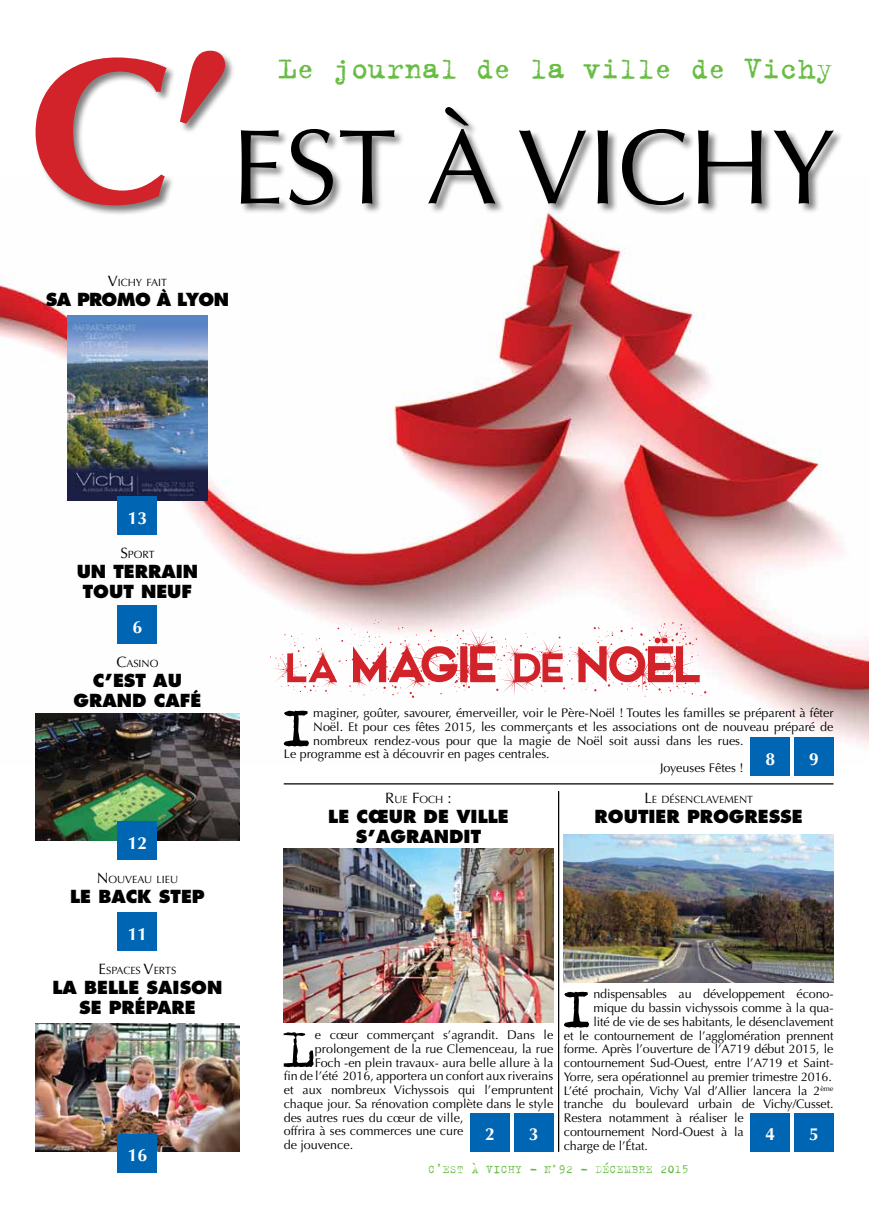
<style>
.page{position:relative;width:869px;height:1205px;background:#fff}
.page>*{position:absolute;margin:0;border:0;box-sizing:border-box;transform-origin:0 0}
.t1{font:106.25px "Optima";color:#000}
.t2{font:68.75px "Snowinter Free";color:#d2232a}
.t3{font:60.88px "Trixie Text";color:#000}
.t4{font:32.5px "Trixie";color:#69bd45}
.t5{font:800 17.5px/20px "Futura";color:#000;text-align:center}
.t6{font:700 17.5px "Optima";color:#fff}
.t7{font:800 17.5px "Futura";letter-spacing:-.04em;color:#000}
.t8{font:12.5px "Optima";color:#000}
.t9{font:12.5px "Trixie Text";letter-spacing:.03em;color:#69bd45}
.t10{font:10.5px "Optima";color:#000}
.s1{font-weight:900;font-size:206.25px;color:#d2232a}
.s2{font-size:15px}
.s3{font-size:55px}
</style>
<div class="page">
<img style="left:0;top:217px;width:868px;height:547px">
<div style="left:118px;top:605px;width:39px;height:39px;background:#0066b3"></div>
<img style="left:35px;top:1023px;width:204px;height:128px">
<div style="left:118px;top:1134px;width:39px;height:38px;background:#0066b3"></div>
<div style="left:35px;top:51px;width:808px;height:166px;background:#000;opacity:.5"></div>
<img style="left:283px;top:848px;width:270px;height:174px">
<img style="left:563px;top:834px;width:270px;height:149px">
<div style="left:794px;top:737px;width:39px;height:39px;background:#0066b3"></div>
<div style="left:750px;top:737px;width:39px;height:39px;background:#0066b3"></div>
<div style="left:514px;top:1113px;width:39px;height:39px;background:#0066b3"></div>
<div style="left:470px;top:1113px;width:39px;height:39px;background:#0066b3"></div>
<div style="left:794px;top:1113px;width:39px;height:39px;background:#0066b3"></div>
<div style="left:750px;top:1113px;width:39px;height:39px;background:#0066b3"></div>
<div style="left:118px;top:912px;width:39px;height:39px;background:#0066b3"></div>
<img style="left:35px;top:713px;width:204px;height:128px">
<div style="left:118px;top:821px;width:39px;height:39px;background:#0066b3"></div>
<hr style="left:283px;top:783px;width:550px;height:1px;background:#000">
<hr style="left:557px;top:791px;width:2px;height:361px;background:#000">
<img style="left:68px;top:315px;width:139px;height:186px">
<div style="left:118px;top:496px;width:39px;height:39px;background:#0066b3"></div>
<h1 class="t1" style="left:25px;top:105px;width:812px"><span class="s1">C’</span>EST À VICHY</h1>
<h3 class="t4" style="left:279px;top:47px;width:556px">Le journal de la ville de Vichy</h3>
<p class="t10" style="left:108px;top:276px;width:61px"><span class="s2">V</span>ICHY FAIT</p>
<h3 class="t7" style="left:46px;top:289px;width:185px">SA PROMO À LYON</h3>
<h3 class="t6" style="left:128px;top:508px;width:21px">13</h3>
<p class="t10" style="left:120px;top:548px;width:36px"><span class="s2">S</span>PORT</p>
<h3 class="t5" style="left:77px;top:562px;width:123px">UN TERRAIN<br>TOUT NEUF</h3>
<h3 class="t6" style="left:132px;top:616px;width:11px">6</h3>
<p class="t10" style="left:116px;top:657px;width:44px"><span class="s2">C</span>ASINO</p>
<h3 class="t5" style="left:74px;top:670px;width:129px">C’EST AU<br>GRAND CAFÉ</h3>
<h3 class="t6" style="left:128px;top:833px;width:21px">12</h3>
<p class="t10" style="left:97px;top:873px;width:83px"><span class="s2">N</span>OUVEAU LIEU</p>
<h3 class="t5" style="left:70px;top:887px;width:136px">LE BACK STEP</h3>
<h3 class="t6" style="left:128px;top:924px;width:21px">11</h3>
<p class="t10" style="left:99px;top:964px;width:78px"><span class="s2">E</span>SPACES <span class="s2">V</span>ERTS</p>
<h3 class="t5" style="left:52px;top:977px;width:171px">LA BELLE SAISON<br>SE PRÉPARE</h3>
<h3 class="t6" style="left:128px;top:1145px;width:21px">16</h3>
<h2 class="t2" style="left:286px;top:614px;width:416px"><span class="s3">LA</span> MAGIE <span class="s3">DE</span> NOËL</h2>
<h3 class="t3" style="left:280px;top:691px;width:35px">I</h3>
<p class="t8" style="left:313px;top:706px;width:521px">maginer, goûter, savourer, émerveiller, voir le Père-Noël ! Toutes les familles se préparent à fêter</p>
<p class="t8" style="left:313px;top:719px;width:521px">Noël. Et pour ces fêtes 2015, les commerçants et les associations ont de nouveau préparé de</p>
<p class="t8" style="left:313px;top:733px;width:431px">nombreux rendez-vous pour que la magie de Noël soit aussi dans les rues.</p>
<p class="t8" style="left:283px;top:747px;width:267px">Le programme est à découvrir en pages centrales.</p>
<p class="t8" style="left:659px;top:761px;width:85px">Joyeuses Fêtes !</p>
<h3 class="t6" style="left:765px;top:748px;width:11px">8</h3>
<h3 class="t6" style="left:808px;top:748px;width:11px">9</h3>
<p class="t10" style="left:385px;top:793px;width:68px"><span class="s2">R</span>UE <span class="s2">F</span>OCH <span class="s2">:</span></p>
<h3 class="t5" style="left:328px;top:806px;width:182px">LE CŒUR DE VILLE<br>S’AGRANDIT</h3>
<p class="t10" style="left:644px;top:793px;width:110px"><span class="s2">L</span>E DÉSENCLAVEMENT</p>
<h3 class="t5" style="left:594px;top:806px;width:209px">ROUTIER PROGRESSE</h3>
<h3 class="t3" style="left:559px;top:972px;width:35px">I</h3>
<p class="t8" style="left:593px;top:987px;width:241px">ndispensables au développement écono-</p>
<p class="t8" style="left:593px;top:1000px;width:241px">mique du bassin vichyssois comme à la qua-</p>
<p class="t8" style="left:593px;top:1014px;width:241px">lité de vie de ses habitants, le désenclavement</p>
<p class="t8" style="left:563px;top:1028px;width:271px">et le contournement de l’agglomération prennent</p>
<p class="t8" style="left:563px;top:1042px;width:271px">forme. Après l’ouverture de l’A719 début 2015, le</p>
<p class="t8" style="left:563px;top:1055px;width:271px">contournement Sud-Ouest, entre l’A719 et Saint-</p>
<p class="t8" style="left:563px;top:1069px;width:269px">Yorre, sera opérationnel au premier trimestre 2016.</p>
<p class="t8" style="left:563px;top:1083px;width:271px">L’été prochain, Vichy Val d’Allier lancera la 2<sup>ème</sup></p>
<p class="t8" style="left:563px;top:1097px;width:271px">tranche du boulevard urbain de Vichy/Cusset.</p>
<p class="t8" style="left:563px;top:1110px;width:181px">Restera notamment à réaliser le</p>
<p class="t8" style="left:563px;top:1124px;width:181px">contournement Nord-Ouest à la</p>
<p class="t8" style="left:563px;top:1138px;width:85px">charge de l’État.</p>
<h3 class="t3" style="left:281px;top:1013px;width:35px">L</h3>
<p class="t8" style="left:315px;top:1027px;width:240px">e cœur commerçant s’agrandit. Dans le</p>
<p class="t8" style="left:315px;top:1041px;width:240px">prolongement de la rue Clemenceau, la rue</p>
<p class="t8" style="left:315px;top:1055px;width:240px">Foch -en plein travaux- aura belle allure à la</p>
<p class="t8" style="left:283px;top:1069px;width:271px">fin de l’été 2016, apportera un confort aux riverains</p>
<p class="t8" style="left:283px;top:1082px;width:271px">et aux nombreux Vichyssois qui l’empruntent</p>
<p class="t8" style="left:283px;top:1096px;width:271px">chaque jour. Sa rénovation complète dans le style</p>
<p class="t8" style="left:283px;top:1110px;width:181px">des autres rues du cœur de ville,</p>
<p class="t8" style="left:283px;top:1124px;width:181px">offrira à ses commerces une cure</p>
<p class="t8" style="left:283px;top:1137px;width:71px">de jouvence.</p>
<h3 class="t6" style="left:485px;top:1124px;width:11px">2</h3>
<h3 class="t6" style="left:528px;top:1124px;width:11px">3</h3>
<h3 class="t6" style="left:765px;top:1124px;width:11px">4</h3>
<h3 class="t6" style="left:808px;top:1124px;width:11px">5</h3>
<p class="t9" style="left:428px;top:1162px;width:262px">C’EST À VICHY - N˚92 - DÉCEMBRE 2015</p>
</div>
